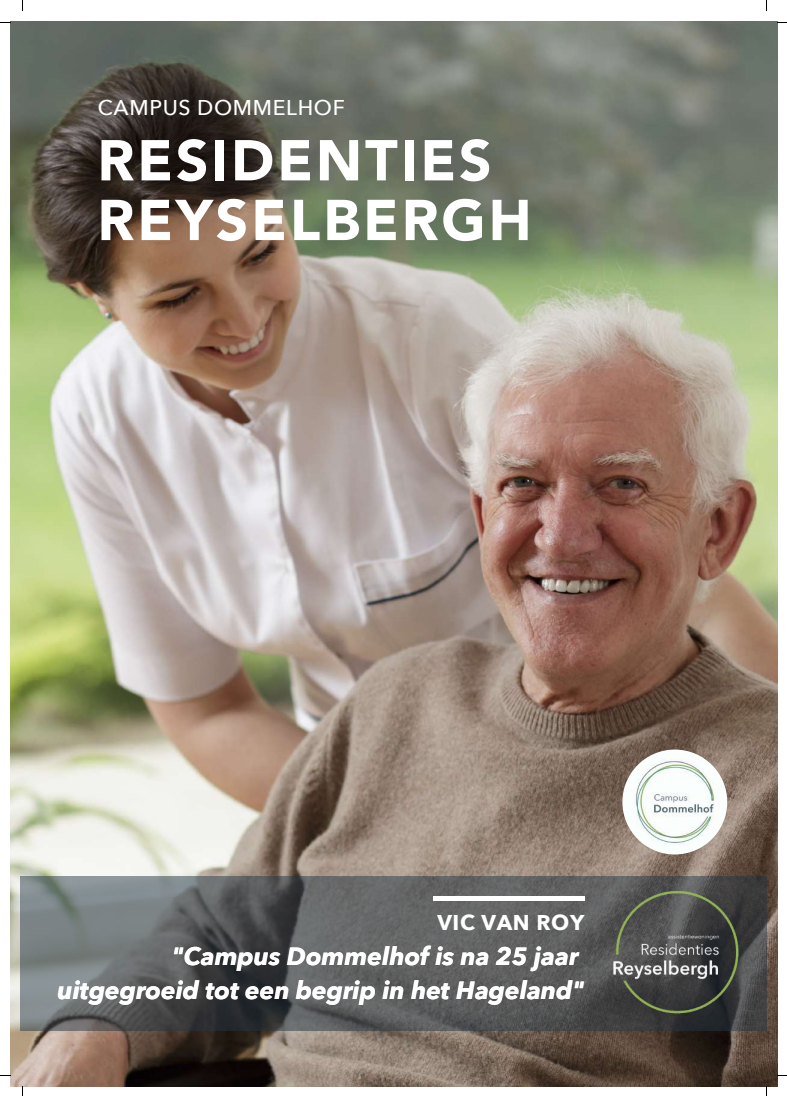
<style>
.page{position:relative;width:787px;height:1096px;background:#fff}
.page>*{position:absolute;margin:0;border:0;box-sizing:border-box;transform-origin:0 0}
.t1{font:900 56.88px/59.6px "Avenir";letter-spacing:.05em;color:#fff}
.t2{font:italic 700 24.88px/34.8px "Avenir Next";color:#fff;text-align:right}
.t3{font:500 21.38px "Avenir Next";letter-spacing:.03em;color:#fff}
.t4{font:700 21.38px "Avenir Next";letter-spacing:.03em;color:#fff}
</style>
<div class="page">
<img style="left:10px;top:22px;width:767px;height:1064px">
<svg style="left:20px;top:876px;width:747px;height:154px;background:#5f6162"></svg>
<img style="left:596px;top:873px;width:158px;height:157px">
<img style="left:622px;top:749px;width:105px;height:105px;border-radius:50%">
<hr style="left:434px;top:896px;width:151px;height:4px;background:#fff">
<p class="t3" style="left:98px;top:93px;width:249px">CAMPUS DOMMELHOF</p>
<h1 class="t1" style="left:97px;top:132px;width:436px">RESIDENTIES<br>REYSELBERGH</h1>
<p class="t4" style="left:437px;top:908px;width:148px">VIC VAN ROY</p>
<p class="t2" style="left:57px;top:939px;width:529px">"Campus Dommelhof is na 25 jaar uitgegroeid tot een begrip in het Hageland"</p>
</div>
